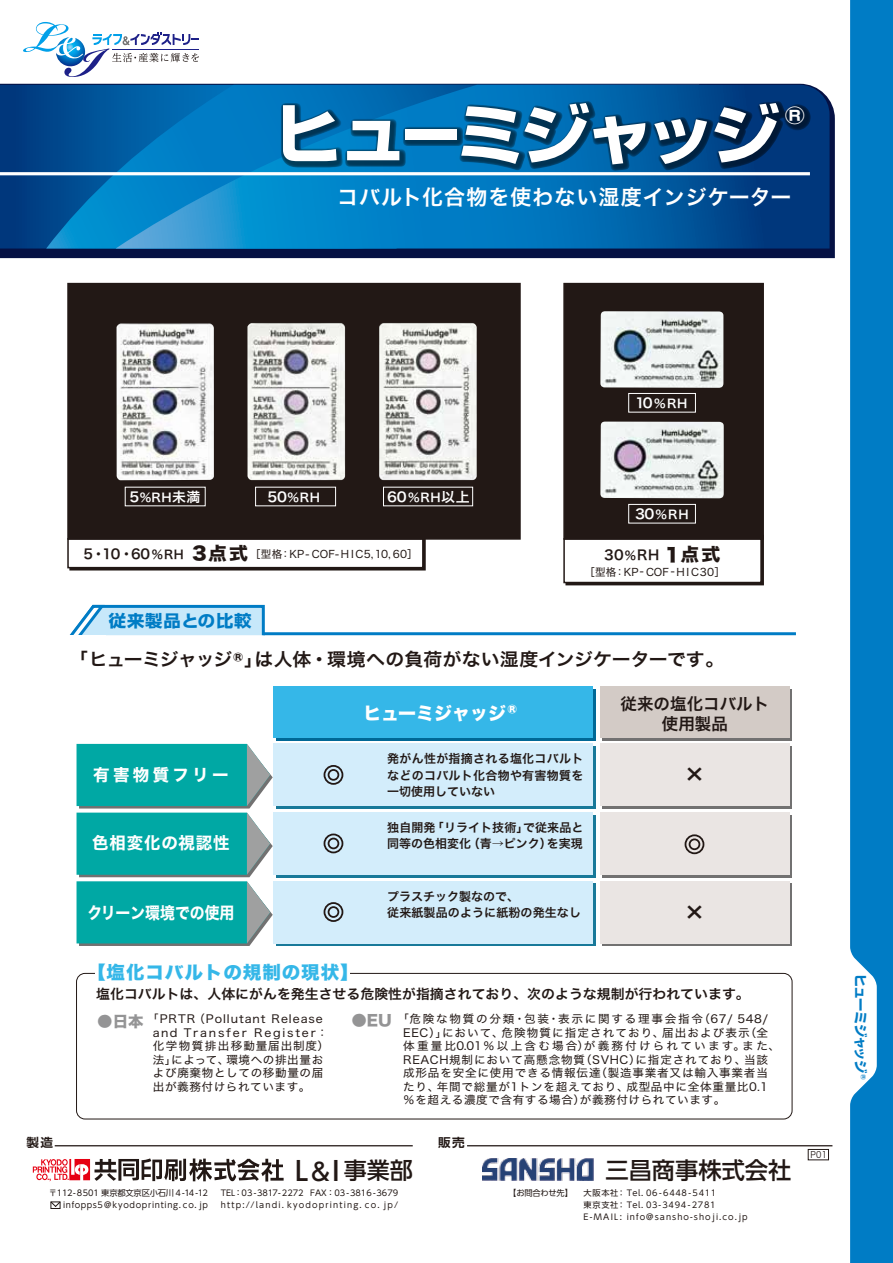
<style>
.page{position:relative;width:893px;height:1263px;background:#fff}
.page>*{position:absolute;margin:0;border:0;box-sizing:border-box;transform-origin:0 0}
.t1{font:700 65.1px "Shin Go";letter-spacing:-.1em;color:#fff;scale:1.1 1}
.t2{font:500 23.25px "UD Shin Go Pro";color:#221815}
.t3{font:500 23.1px "UD Shin Go Pro";color:#221815}
.t4{font:700 22.8px "Shin Go";color:#fff;scale:1.05 1}
.t5{font:21px "Hira Kaku DS W6";letter-spacing:.05em;color:#fff}
.t6{font:700 21px "Shin Go";color:#221815}
.t7{font:18px "Hira Kaku DS W6";color:#221815;scale:1.05 1}
.t8{font:18px "Hira Kaku DS W8";letter-spacing:.05em;color:#35b7e8}
.t9{font:18px "Hira Kaku DS W8";color:#fff}
.t10{font:18px "Hira Kaku DS W8";color:#221815;scale:1.05 1}
.t11{font:16.5px/19.5px "Hira Kaku DS W6";color:#221815;text-align:center}
.t12{font:16.5px "Hira Kaku DS W7";color:#fff;scale:.9 1}
.t13{font:16.5px "Hira Kaku DS W7";letter-spacing:.05em;color:#fff}
.t14{font:700 16.5px "G Shin Go";letter-spacing:.05em;color:#007cc5;scale:1.05 1}
.t15{font:16.5px "Hira Kaku DS W7";letter-spacing:.2em;color:#fff}
.t16{font:15px "Hira Kaku DS W8";color:#949495}
.t17{font:13.5px "Hira Kaku DS W6";color:#221815}
.t18{font:13.5px "Hira Kaku DS W6";color:#fff}
.t19{font:700 13.5px "Shin Go";letter-spacing:-.1em;color:#007cc5}
.t20{font:12px/16.5px "Hira Kaku DS W6";letter-spacing:.01em;color:#221815}
.t21{font:12px "Hira Kaku DS W6";color:#fff}
.t22{font:700 12px "UD Shin Go Pro De";color:#221815;scale:1.05 1}
.t23{font:11.25px/13.5px "Hira Kaku DS W4";letter-spacing:.07em;color:#221815}
.t24{font:10.5px "Hira Kaku DS W4";letter-spacing:.02em;color:#221815}
.t25{font:9px "Hira Kaku DS W3";color:#221815;scale:.9 1}
.t26{font:8.25px/12px "UD Shin Go Pro";letter-spacing:.08em;color:#221815;text-align:justify}
.t27{font:8.25px "UD Shin Go Pro";letter-spacing:.145em;color:#221815}
.t28{font:8.25px "UD Shin Go Pro";color:#221815}
.t29{font:8.25px "UD Shin Go Pro";letter-spacing:-.02em;color:#221815}
.t30{font:8.25px "UD Shin Go Pro";letter-spacing:.13em;color:#221815}
.s1{font-size:68.4px}
.s2{font-size:13.5px}
.s3{font-size:12px}
.s4{font-family:"Hira Kaku DS W8";font-size:18.75px}
.s5{font-family:"Hira Kaku DS W8";font-size:18px}
.s6{font-size:26.55px}
.s7{font-size:24.15px}
</style>
<div class="page">
<div style="left:850px;top:0;width:43px;height:1263px;background:#007cc5"></div>
<svg style="left:828px;top:0;width:49px;height:1263px"></svg>
<svg style="left:0;top:78px;width:840px;height:185px"></svg>
<div style="left:0;top:85px;width:46px;height:164px;background:#003a80"></div>
<svg style="left:46px;top:85px;width:70px;height:164px;background:#015ea1"></svg>
<svg style="left:116px;top:85px;width:713px;height:164px;background:#0470b4"></svg>
<hr style="left:467px;top:1145px;width:365px;height:1px;background:#221815">
<hr style="left:55px;top:1145px;width:358px;height:1px;background:#221815">
<svg style="left:33px;top:1158px;width:251px;height:24px"></svg>
<div style="left:51px;top:1201px;width:9px;height:8px;border:1px solid #221815"></div>
<svg style="left:50px;top:1201px;width:11px;height:6px"></svg>
<div style="left:276px;top:689px;width:320px;height:51px;background:#006896"></div>
<div style="left:602px;top:689px;width:190px;height:51px;background:#727171"></div>
<div style="left:276px;top:746px;width:320px;height:62px;background:#187999"></div>
<div style="left:602px;top:746px;width:190px;height:62px;background:#727171"></div>
<div style="left:276px;top:815px;width:320px;height:62px;background:#187999"></div>
<div style="left:602px;top:815px;width:190px;height:62px;background:#727171"></div>
<div style="left:276px;top:884px;width:320px;height:62px;background:linear-gradient(to right,#187999,#187999)"></div>
<div style="left:602px;top:884px;width:190px;height:62px;background:linear-gradient(to right,#727171,#727171)"></div>
<div style="left:274px;top:686px;width:319px;height:52px;background:#35b7e8"></div>
<div style="left:600px;top:686px;width:190px;height:52px;background:#d3cbc6"></div>
<svg style="left:77px;top:744px;width:196px;height:202px;background:#27aeaa"></svg>
<div style="left:274px;top:744px;width:319px;height:62px;background:#d3edfb"></div>
<div style="left:600px;top:744px;width:190px;height:62px;background:#eae5e3"></div>
<div style="left:274px;top:813px;width:319px;height:62px;background:#d3edfb"></div>
<div style="left:600px;top:813px;width:190px;height:62px;background:#eae5e3"></div>
<div style="left:274px;top:881px;width:319px;height:62px;background:#d3edfb"></div>
<div style="left:600px;top:881px;width:190px;height:62px;background:#eae5e3"></div>
<div style="left:685px;top:834px;width:19px;height:20px;border:2px solid #221815;border-radius:50%"></div>
<div style="left:689px;top:838px;width:11px;height:12px;border:2px solid #221815;border-radius:50%"></div>
<div style="left:324px;top:765px;width:19px;height:20px;border:2px solid #221815;border-radius:50%"></div>
<div style="left:328px;top:769px;width:11px;height:12px;border:2px solid #221815;border-radius:50%"></div>
<div style="left:324px;top:833px;width:19px;height:20px;border:2px solid #221815;border-radius:50%"></div>
<div style="left:328px;top:838px;width:11px;height:11px;border:2px solid #221815;border-radius:50%"></div>
<div style="left:324px;top:902px;width:19px;height:20px;border:2px solid #221815;border-radius:50%"></div>
<div style="left:328px;top:906px;width:11px;height:12px;border:2px solid #221815;border-radius:50%"></div>
<div style="left:808px;top:1149px;width:21px;height:11px;border:1px solid #221815"></div>
<img style="left:482px;top:1159px;width:111px;height:22px">
<div style="left:76px;top:973px;width:716px;height:146px;border:1px solid #221815;border-radius:9px"></div>
<div style="left:69px;top:535px;width:357px;height:35px;background:#221815"></div>
<div style="left:565px;top:535px;width:199px;height:50px;background:#221815"></div>
<div style="left:67px;top:538px;width:357px;height:30px;background:#fff;border:2px solid #221815"></div>
<div style="left:563px;top:538px;width:199px;height:45px;background:#fff;border:2px solid #221815"></div>
<svg style="left:69px;top:604px;width:197px;height:32px;background:#b4ddf3"></svg>
<div style="left:54px;top:635px;width:52px;height:17px;background:#fff"></div>
<hr style="left:263px;top:632px;width:533px;height:3px;background:#007cc5">
<div style="left:67px;top:283px;width:454px;height:257px;background:#221815;border:2px solid #221815"></div>
<svg style="left:563px;top:283px;width:201px;height:257px;background:#4b4442"></svg>
<img style="left:116px;top:323px;width:98px;height:157px">
<img style="left:247px;top:323px;width:98px;height:157px">
<img style="left:379px;top:323px;width:98px;height:157px">
<img style="left:600px;top:311px;width:123px;height:77px">
<div style="left:628px;top:393px;width:68px;height:20px;border:1px solid #fff"></div>
<div style="left:628px;top:504px;width:68px;height:19px;border:1px solid #fff"></div>
<div style="left:95px;top:970px;width:255px;height:6px;background:#fff"></div>
<hr style="left:0;top:172px;width:810px;height:3px;background:#fff">
<svg style="left:277px;top:99px;width:133px;height:74px;background:#026096"></svg>
<svg style="left:453px;top:96px;width:362px;height:79px;background:#094b80"></svg>
<svg style="left:23px;top:22px;width:176px;height:55px"></svg>
<h1 class="t1" style="left:273px;top:91px;width:463px"><span class="s1">ヒ</span>ューミジャッジ</h1>
<h3 class="t4" style="left:784px;top:100px;width:21px">®</h3>
<h3 class="t5" style="left:337px;top:183px;width:456px">コバルト化合物を使わない湿度インジケーター</h3>
<p class="t21" style="left:635px;top:395px;width:54px"><span class="s2">10</span>%RH</p>
<p class="t18" style="left:129px;top:488px;width:72px">5<span class="s3">%RH</span>未満</p>
<p class="t21" style="left:267px;top:489px;width:54px"><span class="s2">50</span>%RH</p>
<p class="t18" style="left:387px;top:488px;width:84px">60<span class="s3">%RH</span>以上</p>
<p class="t21" style="left:635px;top:507px;width:55px"><span class="s2">30</span>%RH</p>
<h3 class="t10" style="left:192px;top:540px;width:55px">3点式</h3>
<p class="t17" style="left:604px;top:546px;width:117px">30<span class="s3">%</span>RH <span class="s4">1</span><span class="s5">点式</span></p>
<p class="t17" style="left:83px;top:544px;width:102px">5・10・60<span class="s3">%RH</span></p>
<p class="t24" style="left:250px;top:547px;width:169px">［型格：KP- COF- H I C5, 10, 60］</p>
<h3 class="t14" style="left:109px;top:610px;width:137px">従来製品との比較</h3>
<p class="t24" style="left:584px;top:565px;width:142px">［型格：KP- COF - H I C30］</p>
<h3 class="t7" style="left:69px;top:647px;width:626px">「ヒューミジャッジ®」は人体・環境への負荷がない湿度インジケーターです。</h3>
<h3 class="t15" style="left:93px;top:763px;width:137px">有害物質フリー</h3>
<h3 class="t13" style="left:92px;top:831px;width:139px">色相変化の視認性</h3>
<h3 class="t12" style="left:87px;top:901px;width:165px">クリーン環境での使用</h3>
<h3 class="t9" style="left:363px;top:700px;width:156px">ヒューミジャッジ®</h3>
<h3 class="t11" style="left:621px;top:694px;width:150px">従来の塩化コバルト使用製品</h3>
<h3 class="t6" style="left:684px;top:760px;width:22px">×</h3>
<p class="t20" style="left:387px;top:750px;width:198px;text-align:justify">発がん性が指摘される塩化コバルトなどのコバルト化合物や有害物質を一切使用していない</p>
<p class="t20" style="left:387px;top:819px;width:198px">独自開発「リライト技術」で従来品と同等の色相変化（青→ピンク）を実現</p>
<p class="t20" style="left:387px;top:887px;width:195px">プラスチック製なので、<br>従来紙製品のように紙粉の発生なし</p>
<h3 class="t6" style="left:684px;top:898px;width:22px">×</h3>
<h3 class="t8" style="left:87px;top:959px;width:273px">【塩化コバルトの規制の現状】</h3>
<p class="t17" style="left:96px;top:984px;width:655px">塩化コバルトは、人体にがんを発生させる危険性が指摘されており、次のような規制が行われています。</p>
<p class="t23" style="left:153px;top:1012px;width:178px;text-indent:-6px">「PRTR（Pollutant Release and Transfer Register：化学物質排出移動量届出制度）法」によって、環境への排出量および廃棄物としての移動量の届出が義務付けられています。</p>
<p class="t23" style="left:403px;top:1012px;width:378px;text-indent:-6px">「危険な物質の分類・包装・表示に関する理事会指令（67/ 548/ EEC）」において、危険物質に指定されており、届出および表示（全体重量比0.01％以上含む場合）が義務付けられています。また、REACH規制において高懸念物質（SVHC）に指定されており、当該成形品を安全に使用できる情報伝達（製造事業者又は輸入事業者当たり、年間で総量が1トンを超えており、成型品中に全体重量比0.1％を超える濃度で含有する場合）が義務付けられています。</p>
<h3 class="t16" style="left:97px;top:1010px;width:48px">●日本</h3>
<h3 class="t16" style="left:351px;top:1009px;width:42px">●EU</h3>
<p class="t22" style="left:26px;top:1133px;width:27px">製造</p>
<p class="t22" style="left:438px;top:1133px;width:27px">販売</p>
<h3 class="t3" style="left:295px;top:1151px;width:119px"><span class="s6">L</span><span class="s7">&amp;</span><span class="s6">I</span>事業部</h3>
<h2 class="t2" style="left:605px;top:1151px;width:187px">三昌商事株式会社</h2>
<p class="t29" style="left:49px;top:1186px;width:160px">〒112-8501 東京都文京区小石川 4 -14 -12</p>
<p class="t28" style="left:221px;top:1186px;width:179px">TEL : 03-3817-2272 FAX : 03-3816-3679</p>
<p class="t26" style="left:63px;top:1199px;width:146px">infopps5@kyodoprinting. co. jp</p>
<p class="t27" style="left:221px;top:1198px;width:179px">http://landi. kyodoprinting. co. jp/</p>
<p class="t26" style="left:508px;top:1187px;width:66px">【お問合わせ先】</p>
<p class="t26" style="left:583px;top:1187px;width:134px">大阪本社：Tel. 06-6448-5411東京支社：Tel. 03-3494-2781<br>E-MAIL:</p>
<p class="t30" style="left:627px;top:1210px;width:123px">info@sansho-shoji.co.jp</p>
<p class="t25" style="left:810px;top:1149px;width:20px">P01</p>
<p class="t19" style="left:869px;top:974px;width:108px;rotate:90deg">ヒューミジャッジ <sup>®</sup></p>
</div>
